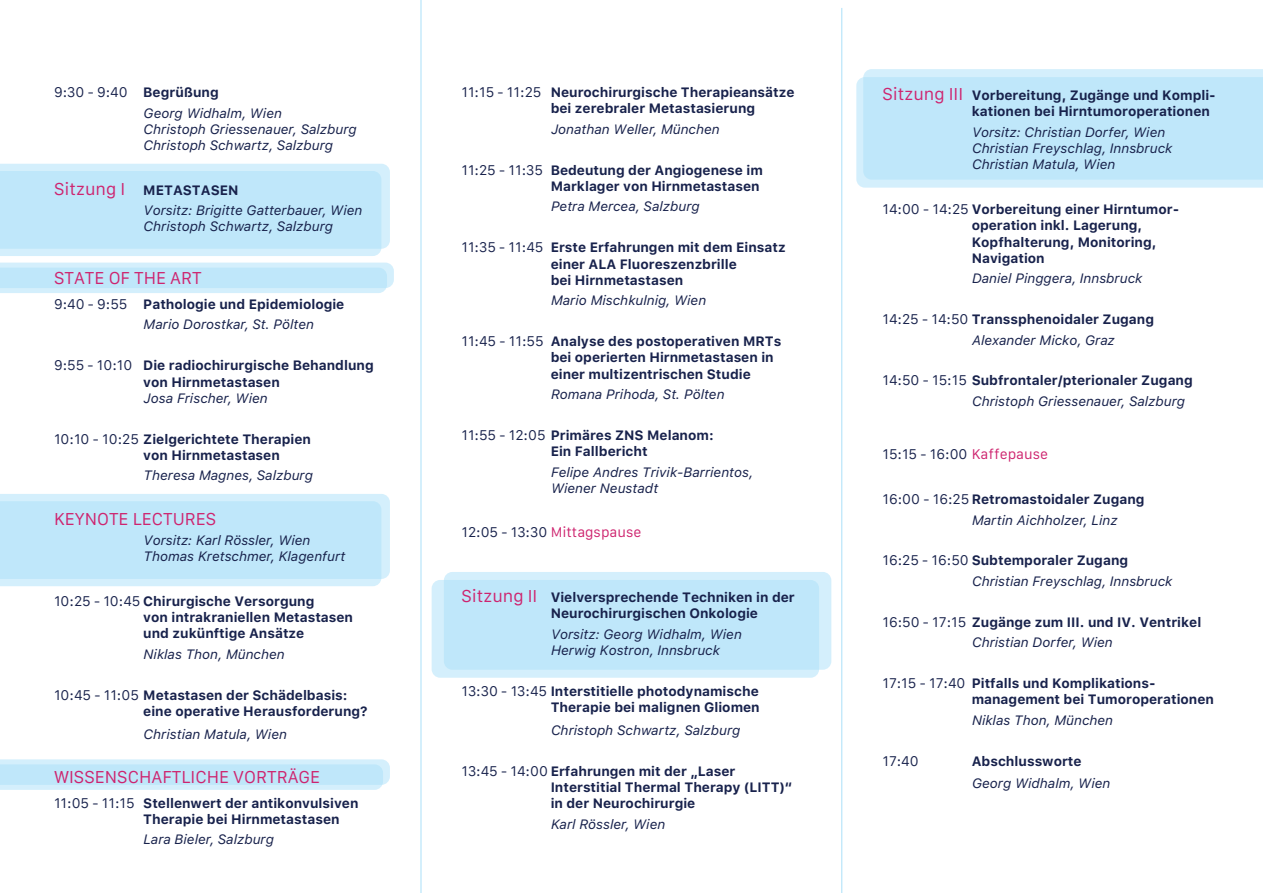
<style>
.page{position:relative;width:1263px;height:893px;background:#fff}
.page>*{position:absolute;margin:0;border:0;box-sizing:border-box;transform-origin:0 0}
.t1{font:16.5px "Galvji";color:#ce246f}
.t2{font:700 13.5px/16.2px "Galvji";color:#18224c}
.t3{font:italic 13.5px/16.2px "Galvji";color:#18224c}
.t4{font:13.5px "Galvji";color:#18224c}
.t5{font:13.5px "Galvji";color:#ce246f}
.s1{font-style:normal}
.s2{font-weight:700;font-style:normal}
.s3{font-style:normal;font-size:16.5px;color:#ce246f}
.s4{font-weight:400}
.s5{font-weight:400;font-style:italic}
.s6{color:#18224c}
.s7{font-weight:400;font-size:16.5px;color:#ce246f}
.s8{color:#ce246f}
</style>
<div class="page">
<svg style="left:0;top:164px;width:390px;height:92px;background:#c2e8fa"></svg>
<svg style="left:0;top:494px;width:390px;height:92px;background:#c2e8fa"></svg>
<svg style="left:0;top:263px;width:394px;height:30px;background:#c6e9fa"></svg>
<svg style="left:0;top:759px;width:390px;height:31px;background:#c7eafa"></svg>
<div style="left:432px;top:580px;width:387px;height:98px;background:#d4effc;border-radius:9px"></div>
<svg style="left:444px;top:572px;width:387px;height:98px;background:#c1e7fa"></svg>
<svg style="left:856px;top:77px;width:407px;height:111px;background:#d6effc"></svg>
<svg style="left:863px;top:69px;width:400px;height:111px;background:#c0e7fa"></svg>
<hr style="left:421px;top:0;width:1px;height:893px;background:#aae0f9">
<hr style="left:841px;top:8px;width:1px;height:885px;background:#aae0f9">
<p class="t3" style="left:143px;top:83px;width:140px;line-height:20.4px;text-indent:-89px"><span class="s1">9:30 - 9:40</span> <span class="s2">Begrüßung<br></span>Georg Widhalm, Wien</p>
<p class="t3" style="left:143px;top:121px;width:215px">Christoph Griessenauer, Salzburg<br>Christoph Schwartz, Salzburg</p>
<p class="t3" style="left:143px;top:180px;width:220px;line-height:20.4px;text-indent:-89px"><span class="s3">Sitzung I</span> <span class="s2">METASTASEN<br></span>Vorsitz: Brigitte Gatterbauer, Wien</p>
<p class="t3" style="left:143px;top:219px;width:191px">Christoph Schwartz, Salzburg</p>
<p class="t1" style="left:54px;top:269px;width:149px">STATE OF THE ART</p>
<p class="t2" style="left:143px;top:294px;width:203px;line-height:20.4px;text-indent:-89px"><span class="s4">9:40 - 9:55</span> Pathologie und Epidemiologie<br><span class="s5">Mario Dorostkar, St. Pölten</span></p>
<p class="t2" style="left:54px;top:358px;width:321px;text-align:center"><span class="s4">9:55 - 10:10</span> Die radiochirurgische Behandlung von Hirnmetastasen</p>
<p class="t3" style="left:143px;top:390px;width:126px">Josa Frischer, Wien</p>
<p class="t2" style="left:143px;top:431px;width:169px;text-indent:-89px"><span class="s4">10:10 - 10:25</span> Zielgerichtete Therapien von Hirnmetastasen</p>
<p class="t3" style="left:143px;top:468px;width:171px">Theresa Magnes, Salzburg</p>
<p class="t1" style="left:54px;top:509px;width:164px">KEYNOTE LECTURES</p>
<p class="t3" style="left:143px;top:533px;width:203px">Vorsitz: Karl Rössler, Wien<br>Thomas Kretschmer, Klagenfurt</p>
<p class="t2" style="left:143px;top:593px;width:211px;text-indent:-89px"><span class="s4">10:25 - 10:45</span> Chirurgische Versorgung<br>von intrakraniellen Metastasen und zukünftige Ansätze</p>
<p class="t3" style="left:143px;top:646px;width:143px">Niklas Thon, München</p>
<p class="t2" style="left:143px;top:687px;width:226px;text-indent:-89px"><span class="s4">10:45 - 11:05</span> Metastasen der Schädelbasis: eine operative Herausforderung?</p>
<p class="t3" style="left:143px;top:726px;width:145px">Christian Matula, Wien</p>
<p class="t1" style="left:54px;top:768px;width:268px">WISSENSCHAFTLICHE VORTRÄGE</p>
<p class="t2" style="left:143px;top:795px;width:217px;text-indent:-89px"><span class="s4">11:05 - 11:15</span> Stellenwert der antikonvulsiven<br>Therapie bei Hirnmetastasen</p>
<p class="t3" style="left:143px;top:832px;width:132px">Lara Bieler, Salzburg</p>
<p class="t2" style="left:551px;top:85px;width:245px;text-indent:-89px"><span class="s4">11:15 - 11:25</span> Neurochirurgische Therapieansätze bei zerebraler Metastasierung</p>
<p class="t3" style="left:551px;top:121px;width:170px">Jonathan Weller, München</p>
<p class="t2" style="left:461px;top:162px;width:303px;text-align:right"><span class="s4">11:25 - 11:35</span> Bedeutung der Angiogenese im<br>Marklager von Hirnmetastasen</p>
<p class="t3" style="left:551px;top:199px;width:150px">Petra Mercea, Salzburg</p>
<p class="t2" style="left:551px;top:240px;width:236px;text-indent:-89px"><span class="s4">11:35 - 11:45</span> Erste Erfahrungen mit dem Einsatz einer ALA Fluoreszenzbrille<br>bei Hirnmetastasen</p>
<p class="t3" style="left:551px;top:293px;width:157px">Mario Mischkulnig, Wien</p>
<p class="t2" style="left:551px;top:333px;width:232px;text-indent:-89px"><span class="s4">11:45 - 11:55</span> Analyse des postoperativen MRTs bei operierten Hirnmetastasen in einer multizentrischen Studie</p>
<p class="t3" style="left:551px;top:386px;width:175px">Romana Prihoda, St. Pölten</p>
<p class="t2" style="left:551px;top:427px;width:164px;text-indent:-89px"><span class="s4">11:55 - 12:05</span> Primäres ZNS Melanom:<br>Ein Fallbericht</p>
<p class="t3" style="left:551px;top:464px;width:204px">Felipe Andres Trivik-Barrientos,<br>Wiener Neustadt</p>
<p class="t5" style="left:461px;top:525px;width:182px"><span class="s6">12:05 - 13:30</span> Mittagspause</p>
<p class="t2" style="left:551px;top:590px;width:246px;text-indent:-89px"><span class="s7">Sitzung II</span> Vielversprechende Techniken in der<br>Neurochirurgischen Onkologie</p>
<p class="t3" style="left:551px;top:626px;width:192px">Vorsitz: Georg Widhalm, Wien<br>Herwig Kostron, Innsbruck</p>
<p class="t2" style="left:461px;top:683px;width:300px;text-align:right"><span class="s4">13:30 - 13:45</span> Interstitielle photodynamische<br>Therapie bei malignen Gliomen</p>
<p class="t3" style="left:551px;top:722px;width:191px">Christoph Schwartz, Salzburg</p>
<p class="t2" style="left:551px;top:763px;width:243px;text-indent:-89px"><span class="s4">13:45 - 14:00</span> Erfahrungen mit der „Laser<br>Interstitial Thermal Therapy (LITT)“ in der Neurochirurgie</p>
<p class="t3" style="left:551px;top:816px;width:116px">Karl Rössler, Wien</p>
<p class="t2" style="left:972px;top:87px;width:246px;text-indent:-89px"><span class="s7">Sitzung III</span> Vorbereitung, Zugänge und Kompli&shy;kationen bei Hirntumoroperationen</p>
<p class="t3" style="left:972px;top:124px;width:202px">Vorsitz: Christian Dorfer, Wien<br>Christian Freyschlag, Innsbruck<br>Christian Matula, Wien</p>
<p class="t2" style="left:972px;top:201px;width:209px;text-indent:-89px"><span class="s4">14:00 - 14:25</span> Vorbereitung einer Hirntumor&shy;operation inkl. Lagerung,<br>Kopfhalterung, Monitoring,<br>Navigation</p>
<p class="t3" style="left:972px;top:271px;width:172px">Daniel Pinggera, Innsbruck</p>
<p class="t2" style="left:972px;top:309px;width:184px;line-height:20.4px;text-indent:-89px"><span class="s4">14:25 - 14:50</span> Transsphenoidaler Zugang<br><span class="s5">Alexander Micko, Graz</span></p>
<p class="t2" style="left:972px;top:371px;width:223px;line-height:20.4px;text-indent:-89px"><span class="s4">14:50 - 15:15</span> Subfrontaler/pterionaler Zugang<br><span class="s5">Christoph Griessenauer, Salzburg</span></p>
<p class="t4" style="left:882px;top:446px;width:167px">15:15 - 16:00 <span class="s8">Kaffepause</span></p>
<p class="t2" style="left:972px;top:489px;width:174px;line-height:20.4px;text-indent:-89px"><span class="s4">16:00 - 16:25</span> Retromastoidaler Zugang<br><span class="s5">Martin Aichholzer, Linz</span></p>
<p class="t3" style="left:972px;top:551px;width:202px;line-height:20.4px;text-indent:-89px"><span class="s1">16:25 - 16:50</span> <span class="s2">Subtemporaler Zugang<br></span>Christian Freyschlag, Innsbruck</p>
<p class="t2" style="left:882px;top:612px;width:320px;line-height:20.4px;text-align:center"><span class="s4">16:50 - 17:15</span> Zugänge zum III. und IV. Ventrikel<br><span class="s5">Christian Dorfer, Wien</span></p>
<p class="t2" style="left:972px;top:675px;width:244px;text-indent:-89px"><span class="s4">17:15 - 17:40</span> Pitfalls und Komplikations&shy;management bei Tumoroperationen</p>
<p class="t3" style="left:972px;top:712px;width:143px">Niklas Thon, München</p>
<p class="t4" style="left:882px;top:753px;width:38px">17:40</p>
<p class="t2" style="left:972px;top:753px;width:111px">Abschlussworte</p>
<p class="t3" style="left:972px;top:776px;width:140px">Georg Widhalm, Wien</p>
</div>
